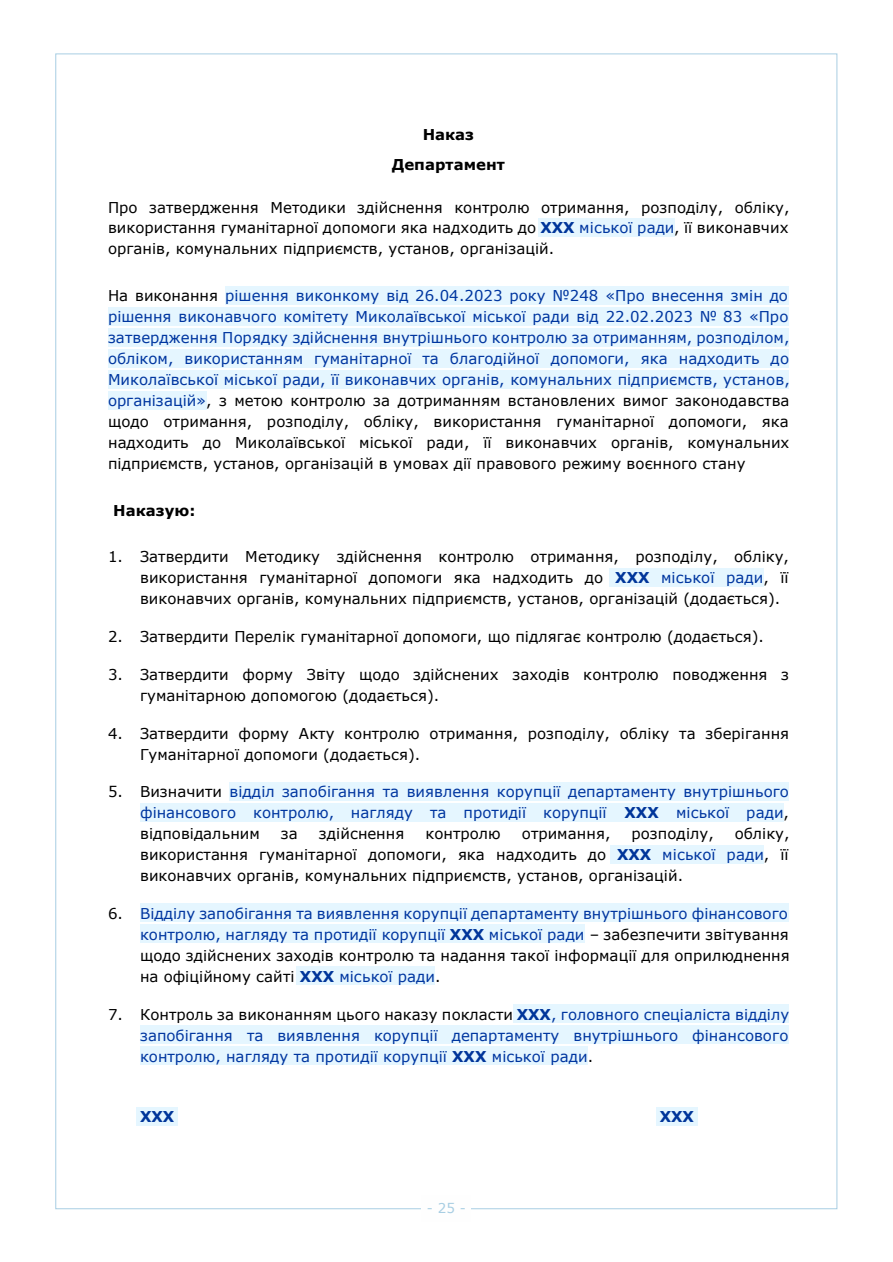
<style>
.page{position:relative;width:893px;height:1262px;background:#fff}
.page>*{position:absolute;margin:0;border:0;box-sizing:border-box;transform-origin:0 0}
.t1{font:15px/21px "Verdana";color:#0036a0;text-align:justify}
.t2{font:15px/21px "Verdana";color:#000;text-align:justify}
.t3{font:700 15px/29.8px "Verdana";color:#000;text-align:center}
.t4{font:700 15px "Verdana";letter-spacing:-.005em;color:#00359a}
.t5{font:13.5px "Verdana";color:#a8cee3}
.s1{font-weight:700;color:#00359a}
.s2{color:#0036a0}
.s3{color:#000}
</style>
<div class="page">
<div style="left:656px;top:1107px;width:41px;height:18px;background:#e5f6ff"></div>
<div style="left:136px;top:1107px;width:42px;height:18px;background:#e5f6ff"></div>
<div style="left:537px;top:218px;width:137px;height:19px;background:#e5f6ff"></div>
<div style="left:225px;top:286px;width:563px;height:18px;background:#e5f6ff"></div>
<div style="left:108px;top:307px;width:680px;height:18px;background:#e5f6ff"></div>
<div style="left:108px;top:328px;width:680px;height:18px;background:#e5f6ff"></div>
<div style="left:108px;top:349px;width:680px;height:18px;background:#e5f6ff"></div>
<div style="left:108px;top:370px;width:680px;height:18px;background:#e5f6ff"></div>
<div style="left:108px;top:391px;width:98px;height:18px;background:#e5f6ff"></div>
<div style="left:608px;top:568px;width:155px;height:18px;background:#e5f6ff"></div>
<div style="left:230px;top:782px;width:558px;height:18px;background:#e5f6ff"></div>
<div style="left:140px;top:803px;width:484px;height:18px;background:#e5f6ff"></div>
<div style="left:614px;top:803px;width:169px;height:18px;background:#e5f6ff"></div>
<div style="left:610px;top:845px;width:154px;height:18px;background:#e5f6ff"></div>
<div style="left:140px;top:903px;width:648px;height:19px;background:#e5f6ff"></div>
<div style="left:140px;top:925px;width:310px;height:18px;background:#e5f6ff"></div>
<div style="left:445px;top:925px;width:139px;height:18px;background:#e5f6ff"></div>
<div style="left:296px;top:966px;width:139px;height:19px;background:#e5f6ff"></div>
<div style="left:513px;top:1004px;width:275px;height:18px;background:#e5f6ff"></div>
<div style="left:140px;top:1025px;width:648px;height:18px;background:#e5f6ff"></div>
<div style="left:140px;top:1046px;width:312px;height:18px;background:#e5f6ff"></div>
<div style="left:449px;top:1046px;width:138px;height:18px;background:#e5f6ff"></div>
<p class="t3" style="left:392px;top:121px;width:115px">Наказ<br>Департамент</p>
<p class="t2" style="left:108px;top:198px;width:683px">Про затвердження Методики здійснення контролю отримання, розподілу, обліку, використання гуманітарної допомоги яка надходить до <span class="s1">XXX</span> <span class="s2">міської ради</span>, її виконавчих органів, комунальних підприємств, установ, організацій.</p>
<p class="t1" style="left:108px;top:286px;width:683px"><span class="s3">На виконання</span> рішення виконкому від 26.04.2023 року №248 «Про внесення змін до рішення виконавчого комітету Миколаївської міської ради від 22.02.2023 № 83 «Про затвердження Порядку здійснення внутрішнього контролю за отриманням, розподілом, обліком, використанням гуманітарної та благодійної допомоги, яка надходить до Миколаївської міської ради, її виконавчих органів, комунальних підприємств, установ, організацій»<span class="s3">, з метою контролю за дотриманням встановлених вимог законодавства щодо отримання, розподілу, обліку, використання гуманітарної допомоги, яка надходить до Миколаївської міської ради, її виконавчих органів, комунальних підприємств, установ, організацій в умовах дії правового режиму воєнного стану</span></p>
<p class="t3" style="left:113px;top:496px;width:84px">Наказую:</p>
<p class="t2" style="left:140px;top:547px;width:650px;text-indent:-32px">1. Затвердити Методику здійснення контролю отримання, розподілу, обліку, використання гуманітарної допомоги яка надходить до <span class="s1">XXX</span> <span class="s2">міської ради</span>, її виконавчих органів, комунальних підприємств, установ, організацій (додається).</p>
<p class="t2" style="left:108px;top:627px;width:657px">2. Затвердити Перелік гуманітарної допомоги, що підлягає контролю (додається).</p>
<p class="t2" style="left:140px;top:665px;width:650px;text-indent:-32px">3. Затвердити форму Звіту щодо здійснених заходів контролю поводження з гуманітарною допомогою (додається).</p>
<p class="t2" style="left:140px;top:724px;width:650px;text-indent:-32px">4. Затвердити форму Акту контролю отримання, розподілу, обліку та зберігання<br>Гуманітарної допомоги (додається).</p>
<p class="t1" style="left:140px;top:782px;width:650px;text-indent:-32px"><span class="s3">5. Визначити</span> відділ запобігання та виявлення корупції департаменту внутрішнього фінансового контролю, нагляду та протидії корупції <span class="s1">XXX</span> міської ради<span class="s3">, відповідальним</span></p>
<p class="t2" style="left:140px;top:824px;width:651px;text-indent:594px">обліку, використання гуманітарної допомоги, яка надходить до <span class="s1">XXX</span> <span class="s2">міської ради</span>, її виконавчих органів, комунальних підприємств, установ, організацій.</p>
<p class="t1" style="left:140px;top:904px;width:651px;text-align:left;text-indent:-32px"><span class="s3">6.</span> Відділу запобігання та виявлення корупції департаменту внутрішнього фінансового контролю, нагляду та протидії корупції <span class="s1">XXX</span> міської ради <span class="s3">– забезпечити звітування щодо здійснених заходів контролю та надання такої інформації для оприлюднення на офіційному сайті</span> <span class="s1">XXX</span> міської ради<span class="s3">.</span></p>
<p class="t1" style="left:140px;top:1005px;width:650px;text-indent:-32px"><span class="s3">7. Контроль за виконанням цього наказу покласти</span> <span class="s1">XXX</span>, головного спеціаліста відділу запобігання та виявлення корупції департаменту внутрішнього фінансового контролю, нагляду та протидії корупції <span class="s1">XXX</span> міської ради<span class="s3">.</span></p>
<p class="t2" style="left:281px;top:824px;width:18px">за</p>
<p class="t2" style="left:319px;top:824px;width:87px">здійснення</p>
<p class="t2" style="left:425px;top:824px;width:77px">контролю</p>
<p class="t2" style="left:522px;top:824px;width:90px">отримання,</p>
<p class="t2" style="left:631px;top:824px;width:84px">розподілу,</p>
<p class="t4" style="left:140px;top:1110px;width:36px">XXX</p>
<p class="t4" style="left:660px;top:1110px;width:36px">XXX</p>
<p class="t5" style="left:427px;top:1202px;width:40px">- 25 -</p>
</div>
